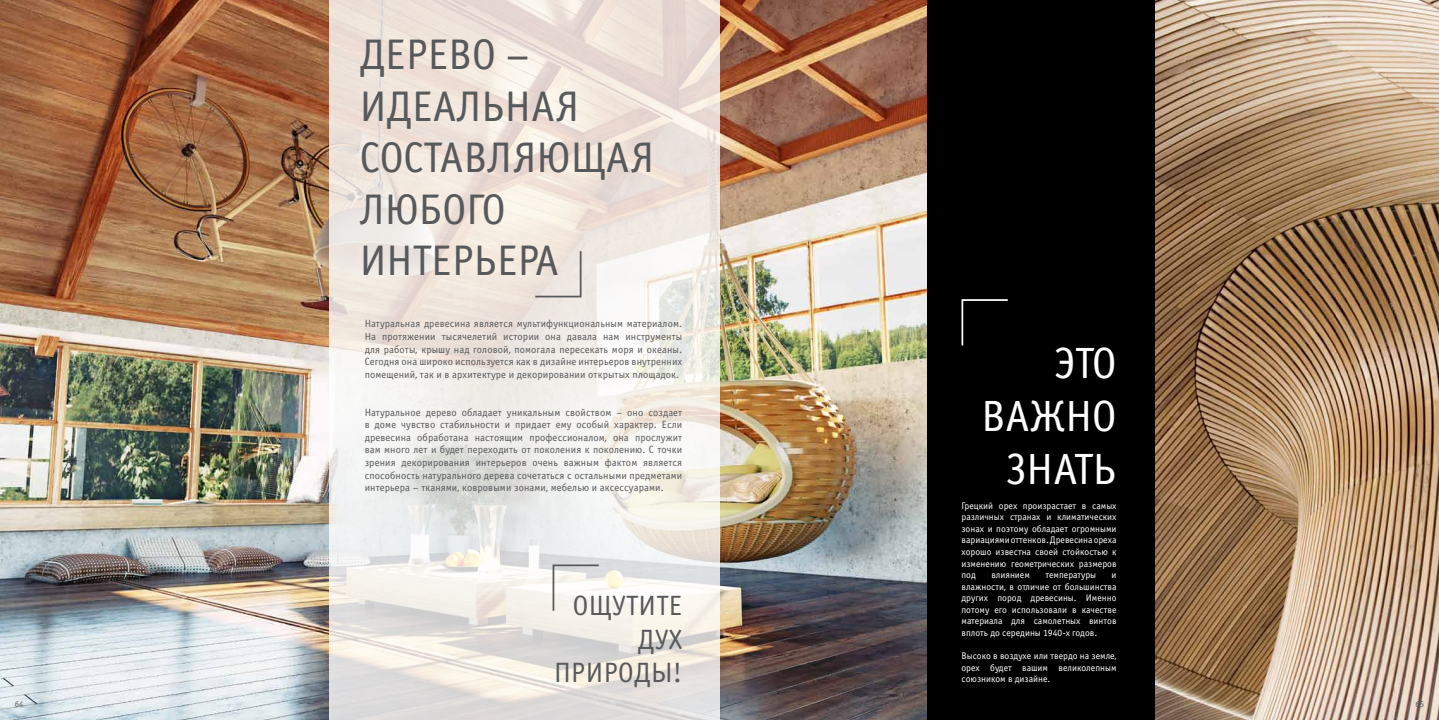
<style>
.page{position:relative;width:1439px;height:720px;background:#fff}
.page>*{position:absolute;margin:0;border:0;box-sizing:border-box;transform-origin:0 0}
.t1{font:43.84px "Officina Sans C";color:#fff}
.t2{font:42.88px/51.4px "Officina Sans C";color:#58595b}
.t3{font:28px "Officina Sans C";color:#58595b}
.t4{font:10.5px/12.6px "Officina Sans C";letter-spacing:.01em;color:#58595b;text-align:justify}
.t5{font:9.62px/11.5px "Officina Sans C";color:#fff;text-align:justify}
.t6{font:8.75px "Officina Sans ITC Pro";color:#58595b}
</style>
<div class="page">
<img style="left:0;top:0;width:926px;height:719px">
<svg style="left:329px;top:0;width:390px;height:719px"></svg>
<svg style="left:552px;top:563px;width:48px;height:49px"></svg>
<svg style="left:533px;top:249px;width:49px;height:49px;background:#e4dbd5"></svg>
<img style="left:1154px;top:0;width:285px;height:719px">
<div style="left:926px;top:0;width:228px;height:719px;background:#000"></div>
<svg style="left:961px;top:299px;width:47px;height:47px"></svg>
<h2 class="t2" style="left:360px;top:30px;width:48px">ДЕРЕВО</h2>
<h2 class="t2" style="left:360px;top:30px;width:237px;text-indent:146px">–<br>ИДЕАЛЬНАЯ<br>СОСТАВЛЯЮЩАЯ<br>ЛЮБОГО<br>ИНТЕР</h2>
<h2 class="t2" style="left:474px;top:236px;width:43px">ЬЕРА</h2>
<p class="t4" style="left:365px;top:317px;width:319px">Н атуральная древесина является мультифункциональным материалом.<br>На протяжении тысячелетий истории она давала нам инструменты для работы, крышу над головой, помогала пересекать моря и океаны.<br>Сегодня она широко используется как в дизайне интерьеров внутренних помещений, так и в архитектуре и декорировании открытых площадок.</p>
<p class="t4" style="left:365px;top:406px;width:319px">Н атуральное дерево обладает уникальным свойством – оно создает в доме чувство стабильности и придает ему особый характер. Если древесина обработана настоящим профессионалом, она прослужит вам много лет и будет переходить от поколения к поколению. С точки зрения декорирования интерьеров очень важным фактом является способность натурального дерева сочетаться с остальными предметами интерьера – тканями, ковровыми зонами, мебелью и аксессуарами.</p>
<h3 class="t3" style="left:573px;top:590px;width:17px">ОЩУТИТЕ</h3>
<h3 class="t3" style="left:638px;top:623px;width:46px">ДУХ</h3>
<h3 class="t3" style="left:554px;top:657px;width:33px">ПРИРО</h3>
<h3 class="t3" style="left:634px;top:657px;width:50px">ДЫ!</h3>
<h1 class="t1" style="left:1054px;top:339px;width:41px">ЭТО</h1>
<h1 class="t1" style="left:981px;top:392px;width:108px">ВАЖНО</h1>
<h1 class="t1" style="left:1006px;top:444px;width:23px">ЗНАТ</h1>
<h1 class="t1" style="left:1093px;top:444px;width:25px">Ь</h1>
<p class="t5" style="left:961px;top:499px;width:157px">Грецкий орех произрастает в самых различных странах и климатических зонах и поэтому обладает огромными вариациями оттенков. Древесина ореха хорошо известна своей стойкостью к изменению геометрических размеров под</p>
<p class="t5" style="left:991px;top:569px;width:40px">влиянием</p>
<p class="t5" style="left:1045px;top:569px;width:52px">температуры</p>
<p class="t5" style="left:961px;top:569px;width:157px;text-indent:150px">и влажности, в отличие от большинства других пород древесины. И менно потому его использовали в качестве материала для самолетных винтов вплоть до середины 1940-х годов.</p>
<p class="t5" style="left:961px;top:650px;width:157px">В ысоко в воздухе или твердо на земле, орех будет вашим великолепным союзником в дизайне.</p>
<p class="t6" style="left:15px;top:699px;width:10px">64</p>
<p class="t6" style="left:1415px;top:699px;width:10px">65</p>
</div>
